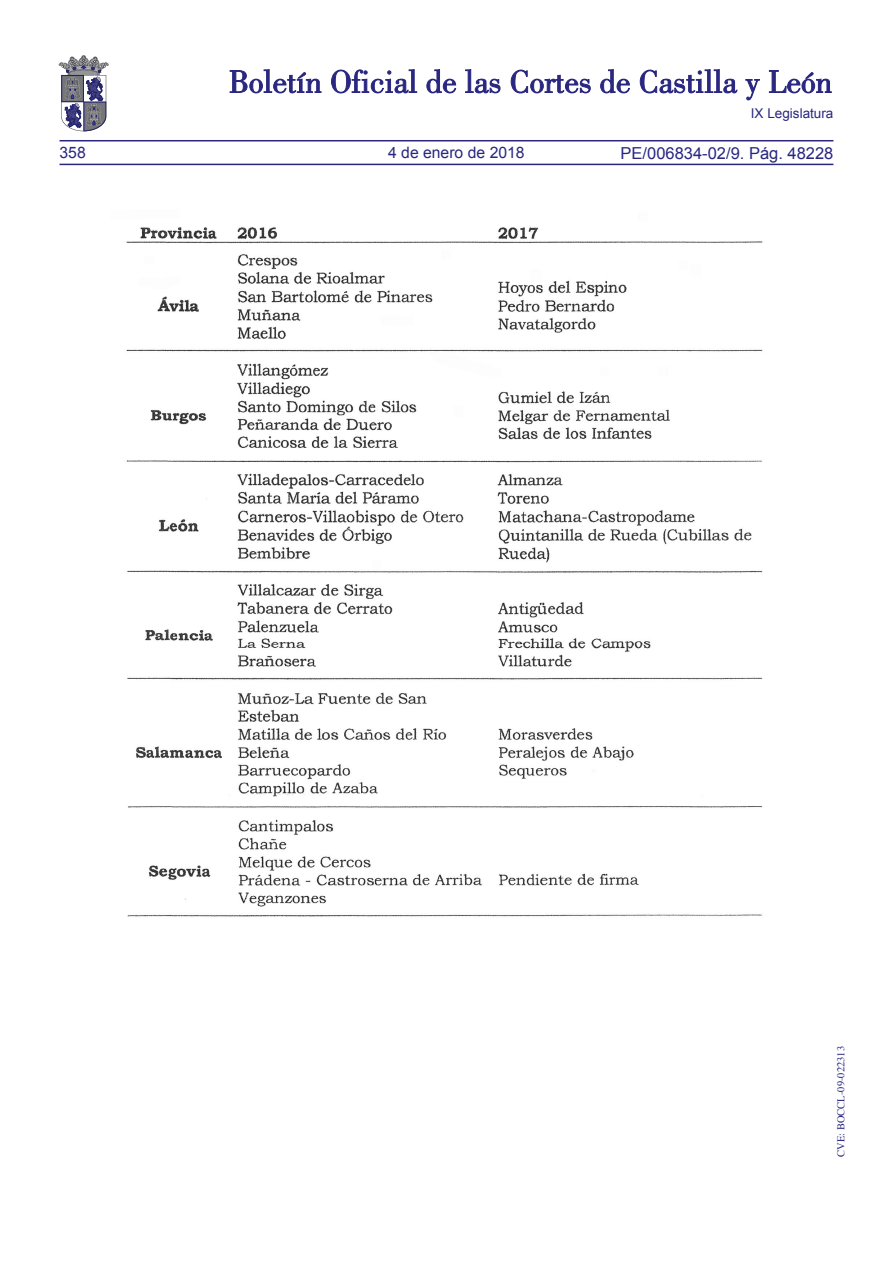
<style>
.page{position:relative;width:893px;height:1263px;background:#fff}
.page>*{position:absolute;margin:0;border:0;box-sizing:border-box;transform-origin:0 0}
.t1{font:16.5px "Arial";color:#292780}
.t2{font:15.75px "Arial";color:#292780}
.t3{font:13.5px "Arial";color:#292780}
.t4{font:10.5px "Times";color:#292780}
</style>
<div class="page">
<hr style="left:60px;top:164px;width:773px;height:1px;background:#292780">
<hr style="left:60px;top:140px;width:773px;height:1px;background:#292780">
<svg style="left:230px;top:69px;width:91px;height:24px"></svg>
<svg style="left:331px;top:69px;width:86px;height:24px"></svg>
<svg style="left:426px;top:69px;width:30px;height:24px"></svg>
<svg style="left:465px;top:69px;width:35px;height:24px"></svg>
<svg style="left:511px;top:70px;width:80px;height:23px"></svg>
<svg style="left:600px;top:69px;width:30px;height:24px"></svg>
<svg style="left:640px;top:69px;width:97px;height:24px"></svg>
<svg style="left:745px;top:79px;width:15px;height:21px"></svg>
<svg style="left:769px;top:70px;width:62px;height:23px"></svg>
<svg style="left:59px;top:55px;width:49px;height:76px"></svg>
<img style="left:126px;top:227px;width:637px;height:690px">
<p class="t2" style="left:60px;top:142px;width:28px">358</p>
<p class="t2" style="left:388px;top:142px;width:138px">4 de enero de 2018</p>
<p class="t3" style="left:751px;top:105px;width:84px">IX Legislatura</p>
<p class="t1" style="left:621px;top:142px;width:214px">PE/006834-02/9. Pág. 48228</p>
<p class="t4" style="left:831px;top:1157px;width:112px;rotate:-90deg">CVE: BOCCL-09-022313</p>
</div>
